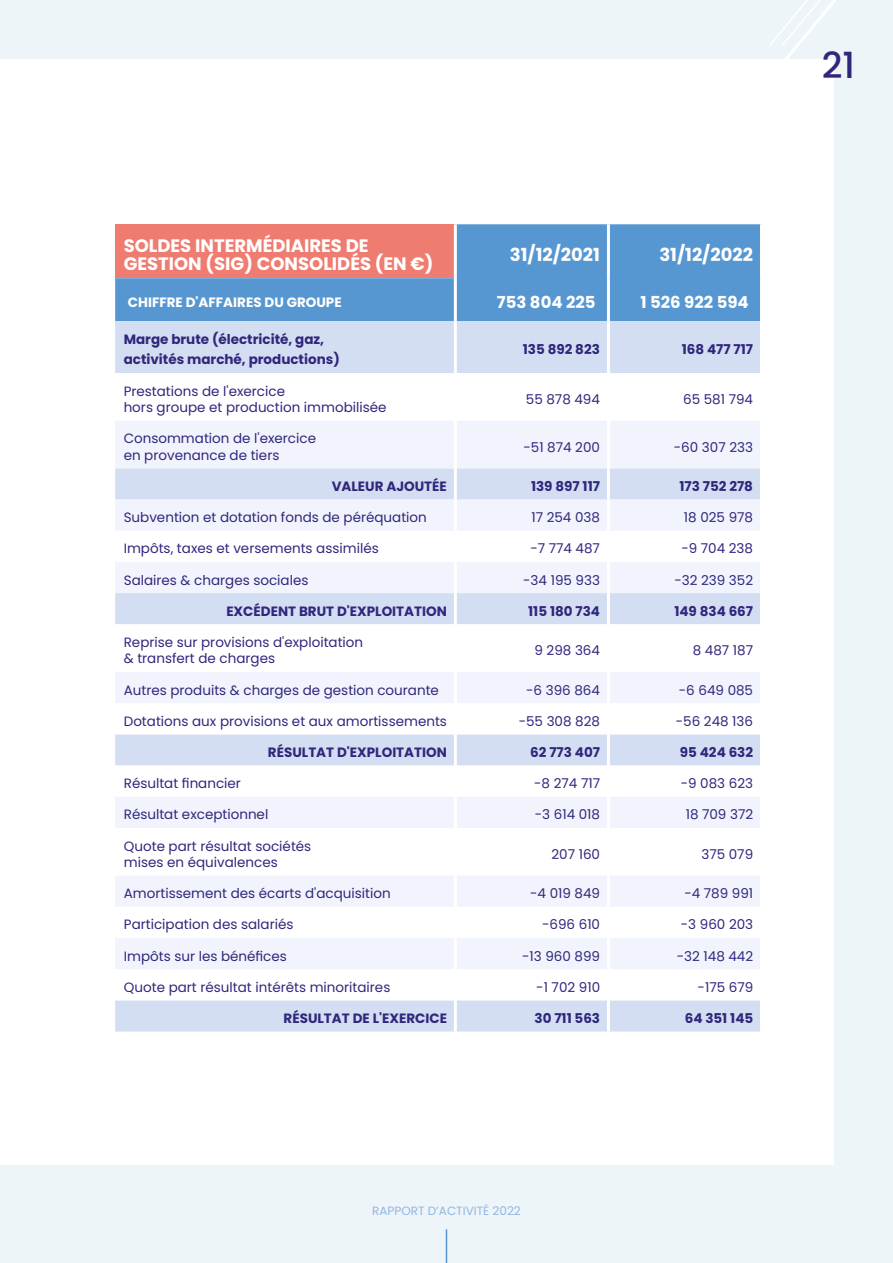
<style>
.page{position:relative;width:893px;height:1263px;background:#eef5f9}
.page>*{position:absolute;margin:0;border:0;box-sizing:border-box;transform-origin:0 0}
.t1{font:500 36px "Poppins";color:#30277c}
.t2{font:700 18px/18px "Poppins";color:#fff}
.t3{font:700 16.5px "Poppins";color:#fff}
.t4{font:13.5px/16.5px "Poppins";color:#30277c}
.t5{font:700 13.5px/20.7px "Poppins";color:#30277c}
.t6{font:700 13.5px "Poppins";color:#fff}
.t7{font:12px "Poppins";color:#93b5e0}
</style>
<div class="page">
<div style="left:0;top:60px;width:833px;height:1105px;background:#fff"></div>
<svg style="left:768px;top:0;width:68px;height:67px"></svg>
<svg style="left:115px;top:224px;width:645px;height:97px;background:#848fb4"></svg>
<div style="left:115px;top:321px;width:645px;height:710px;background:#d3def3"></div>
<svg style="left:115px;top:373px;width:645px;height:627px"></svg>
<svg style="left:115px;top:421px;width:645px;height:548px"></svg>
<hr style="left:454px;top:224px;width:3px;height:54px;background:#fff">
<hr style="left:607px;top:224px;width:3px;height:54px;background:#fff">
<hr style="left:454px;top:278px;width:3px;height:43px;background:#fff">
<hr style="left:607px;top:278px;width:3px;height:43px;background:#fff">
<hr style="left:454px;top:321px;width:3px;height:52px;background:#fff">
<hr style="left:607px;top:321px;width:3px;height:52px;background:#fff">
<hr style="left:454px;top:373px;width:3px;height:48px;background:#fff">
<hr style="left:607px;top:373px;width:3px;height:48px;background:#fff">
<hr style="left:454px;top:421px;width:3px;height:47px;background:#fff">
<hr style="left:607px;top:421px;width:3px;height:47px;background:#fff">
<hr style="left:454px;top:468px;width:3px;height:31px;background:#fff">
<hr style="left:607px;top:468px;width:3px;height:31px;background:#fff">
<hr style="left:454px;top:499px;width:3px;height:32px;background:#fff">
<hr style="left:607px;top:499px;width:3px;height:32px;background:#fff">
<hr style="left:454px;top:531px;width:3px;height:31px;background:#fff">
<hr style="left:607px;top:531px;width:3px;height:31px;background:#fff">
<hr style="left:454px;top:562px;width:3px;height:31px;background:#fff">
<hr style="left:607px;top:562px;width:3px;height:31px;background:#fff">
<hr style="left:454px;top:593px;width:3px;height:31px;background:#fff">
<hr style="left:607px;top:593px;width:3px;height:31px;background:#fff">
<hr style="left:454px;top:624px;width:3px;height:48px;background:#fff">
<hr style="left:607px;top:624px;width:3px;height:48px;background:#fff">
<hr style="left:454px;top:672px;width:3px;height:31px;background:#fff">
<hr style="left:607px;top:672px;width:3px;height:31px;background:#fff">
<hr style="left:454px;top:703px;width:3px;height:31px;background:#fff">
<hr style="left:607px;top:703px;width:3px;height:31px;background:#fff">
<hr style="left:454px;top:734px;width:3px;height:31px;background:#fff">
<hr style="left:607px;top:734px;width:3px;height:31px;background:#fff">
<hr style="left:454px;top:765px;width:3px;height:32px;background:#fff">
<hr style="left:607px;top:765px;width:3px;height:32px;background:#fff">
<hr style="left:454px;top:797px;width:3px;height:31px;background:#fff">
<hr style="left:607px;top:797px;width:3px;height:31px;background:#fff">
<hr style="left:454px;top:828px;width:3px;height:48px;background:#fff">
<hr style="left:607px;top:828px;width:3px;height:48px;background:#fff">
<hr style="left:454px;top:876px;width:3px;height:31px;background:#fff">
<hr style="left:607px;top:876px;width:3px;height:31px;background:#fff">
<hr style="left:454px;top:907px;width:3px;height:31px;background:#fff">
<hr style="left:607px;top:907px;width:3px;height:31px;background:#fff">
<hr style="left:454px;top:938px;width:3px;height:31px;background:#fff">
<hr style="left:607px;top:938px;width:3px;height:31px;background:#fff">
<hr style="left:454px;top:969px;width:3px;height:31px;background:#fff">
<hr style="left:607px;top:969px;width:3px;height:31px;background:#fff">
<hr style="left:454px;top:1000px;width:3px;height:31px;background:#fff">
<hr style="left:607px;top:1000px;width:3px;height:31px;background:#fff">
<hr style="left:446px;top:1229px;width:1px;height:34px;background:#5797d1">
<h2 class="t2" style="left:124px;top:236px;width:311px">SOLDES INTERMÉDIAIRES DE<br>GESTION (SIG) CONSOLIDÉS (EN €)</h2>
<h2 class="t2" style="left:510px;top:245px;width:92px">31/12/2021</h2>
<h2 class="t2" style="left:659px;top:245px;width:95px">31/12/2022</h2>
<p class="t6" style="left:128px;top:294px;width:215px">CHIFFRE D'AFFAIRES DU GROUPE</p>
<p class="t3" style="left:497px;top:293px;width:100px">753 804 225</p>
<p class="t3" style="left:640px;top:293px;width:110px">1 526 922 594</p>
<p class="t5" style="left:124px;top:329px;width:218px">Marge brute (électricité, gaz, activités marché, productions)</p>
<p class="t5" style="left:523px;top:339px;width:79px">135 892 823</p>
<p class="t5" style="left:682px;top:339px;width:73px">168 477 717</p>
<p class="t4" style="left:124px;top:383px;width:264px">Prestations de l'exercice<br>hors groupe et production immobilisée</p>
<p class="t4" style="left:526px;top:391px;width:76px">55 878 494</p>
<p class="t4" style="left:683px;top:391px;width:71px">65 581 794</p>
<p class="t4" style="left:124px;top:430px;width:194px">Consommation de l'exercice en provenance de tiers</p>
<p class="t4" style="left:523px;top:439px;width:78px">-51 874 200</p>
<p class="t4" style="left:674px;top:439px;width:81px">-60 307 233</p>
<p class="t5" style="left:332px;top:476px;width:117px">VALEUR AJOUTÉE</p>
<p class="t5" style="left:531px;top:476px;width:70px">139 897 117</p>
<p class="t5" style="left:679px;top:476px;width:75px">173 752 278</p>
<p class="t4" style="left:124px;top:509px;width:305px">Subvention et dotation fonds de péréquation</p>
<p class="t4" style="left:531px;top:509px;width:70px">17 254 038</p>
<p class="t4" style="left:684px;top:509px;width:71px">18 025 978</p>
<p class="t4" style="left:124px;top:540px;width:257px">Impôts, taxes et versements assimilés</p>
<p class="t4" style="left:530px;top:540px;width:71px">-7 774 487</p>
<p class="t4" style="left:681px;top:540px;width:73px">-9 704 238</p>
<p class="t4" style="left:124px;top:572px;width:186px">Salaires &amp; charges sociales</p>
<p class="t4" style="left:523px;top:572px;width:78px">-34 195 933</p>
<p class="t4" style="left:674px;top:572px;width:80px">-32 239 352</p>
<p class="t5" style="left:226px;top:601px;width:222px">EXCÉDENT BRUT D'EXPLOITATION</p>
<p class="t5" style="left:528px;top:601px;width:73px">115 180 734</p>
<p class="t5" style="left:674px;top:601px;width:80px">149 834 667</p>
<p class="t4" style="left:124px;top:634px;width:241px">Reprise sur provisions d'exploitation &amp; transfert de charges</p>
<p class="t4" style="left:534px;top:642px;width:67px">9 298 364</p>
<p class="t4" style="left:693px;top:642px;width:62px">8 487 187</p>
<p class="t4" style="left:124px;top:682px;width:317px">Autres produits &amp; charges de gestion courante</p>
<p class="t4" style="left:526px;top:682px;width:75px">-6 396 864</p>
<p class="t4" style="left:679px;top:682px;width:76px">-6 649 085</p>
<p class="t4" style="left:124px;top:713px;width:325px">Dotations aux provisions et aux amortissements</p>
<p class="t4" style="left:519px;top:713px;width:83px">-55 308 828</p>
<p class="t4" style="left:676px;top:713px;width:79px">-56 248 136</p>
<p class="t5" style="left:268px;top:742px;width:180px">RÉSULTAT D'EXPLOITATION</p>
<p class="t5" style="left:530px;top:742px;width:71px">62 773 407</p>
<p class="t5" style="left:680px;top:742px;width:75px">95 424 632</p>
<p class="t4" style="left:124px;top:775px;width:119px">Résultat financier</p>
<p class="t4" style="left:534px;top:775px;width:67px">-8 274 717</p>
<p class="t4" style="left:681px;top:775px;width:74px">-9 083 623</p>
<p class="t4" style="left:124px;top:806px;width:146px">Résultat exceptionnel</p>
<p class="t4" style="left:535px;top:806px;width:67px">-3 614 018</p>
<p class="t4" style="left:686px;top:806px;width:69px">18 709 372</p>
<p class="t4" style="left:124px;top:838px;width:189px">Quote part résultat sociétés mises en équivalences</p>
<p class="t4" style="left:551px;top:846px;width:50px">207 160</p>
<p class="t4" style="left:701px;top:846px;width:53px">375 079</p>
<p class="t4" style="left:124px;top:885px;width:268px">Amortissement des écarts d'acquisition</p>
<p class="t4" style="left:530px;top:885px;width:71px">-4 019 849</p>
<p class="t4" style="left:684px;top:885px;width:70px">-4 789 991</p>
<p class="t4" style="left:124px;top:916px;width:171px">Participation des salariés</p>
<p class="t4" style="left:542px;top:916px;width:60px">-696 610</p>
<p class="t4" style="left:681px;top:916px;width:74px">-3 960 203</p>
<p class="t4" style="left:124px;top:948px;width:165px">Impôts sur les bénéfices</p>
<p class="t4" style="left:522px;top:948px;width:80px">-13 960 899</p>
<p class="t4" style="left:677px;top:948px;width:78px">-32 148 442</p>
<p class="t4" style="left:124px;top:979px;width:268px">Quote part résultat intérêts minoritaires</p>
<p class="t4" style="left:536px;top:979px;width:65px">-1 702 910</p>
<p class="t4" style="left:698px;top:979px;width:57px">-175 679</p>
<p class="t5" style="left:284px;top:1008px;width:165px">RÉSULTAT DE L'EXERCICE</p>
<p class="t5" style="left:534px;top:1008px;width:67px">30 711 563</p>
<p class="t5" style="left:685px;top:1008px;width:70px">64 351 145</p>
<h1 class="t1" style="left:822px;top:45px;width:35px">21</h1>
<p class="t7" style="left:372px;top:1204px;width:150px">RAPPORT D’ACTIVITÉ 2022</p>
</div>
